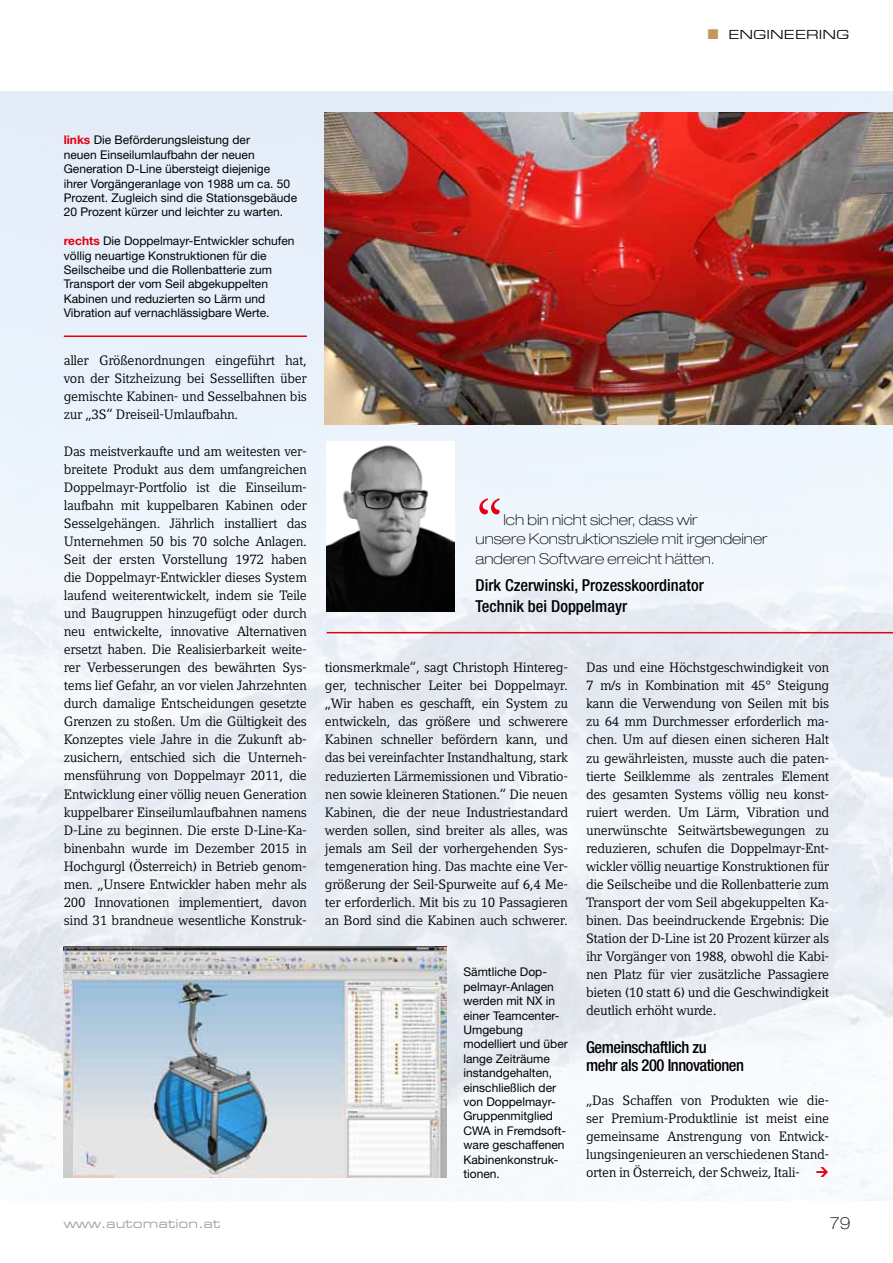
<style>
.page{position:relative;width:893px;height:1263px;background:#fff}
.page>*{position:absolute;margin:0;border:0;box-sizing:border-box;transform-origin:0 0}
.t1{font:69px "Adobe Garamond Pro";color:#e3000f}
.t2{font:500 condensed 16.5px/21px "Helvetica Neue";color:#000}
.t3{font:500 condensed 16.5px/18px "Helvetica Neue";letter-spacing:-.025em;color:#000}
.t4{font:100 expanded 16.5px "Helvetica Neue";color:#000}
.t5{font:100 expanded 15px/19.5px "Helvetica Neue";color:#000}
.t6{font:13.5px/18px "Compatil Letter LT Pro";letter-spacing:-.025em;color:#000;text-align:justify}
.t7{font:13.5px "Eurostile Extended Roman DTC";color:#9c9d9d}
.t8{font:13.5px "Eurostile Extended Roman DTC";color:#000}
.t9{font:12px/14.4px "Helvetica Neue";color:#000}
.s1{font-weight:700;color:#e3000f}
</style>
<div class="page">
<img style="left:0;top:91px;width:893px;height:1109px">
<img style="left:325px;top:113px;width:568px;height:311px">
<img style="left:63px;top:946px;width:383px;height:232px">
<img style="left:327px;top:441px;width:127px;height:170px">
<hr style="left:327px;top:632px;width:566px;height:1px;background:#e3000f">
<hr style="left:64px;top:335px;width:243px;height:2px;background:#e3000f">
<svg style="left:816px;top:1167px;width:12px;height:10px"></svg>
<p class="t8" style="left:728px;top:28px;width:122px">Engineering</p>
<p class="t9" style="left:64px;top:133px;width:235px"><span class="s1">links</span> Die Beförderungsleistung der<br>neuen Einseilumlaufbahn der neuen Generation D-Line übersteigt diejenige<br>ihrer Vorgängeranlage von 1988 um ca. 50<br>Prozent. Zugleich sind die Stationsgebäude 20 Prozent kürzer und leichter zu warten.</p>
<p class="t9" style="left:64px;top:234px;width:232px"><span class="s1">rechts</span> Die Doppelmayr-Entwickler schufen völlig neuartige Konstruktionen für die Seilscheibe und die Rollenbatterie zum Transport der vom Seil abgekuppelten Kabinen und reduzierten so Lärm und Vibration auf vernachlässigbare Werte.</p>
<p class="t6" style="left:64px;top:352px;width:245px">aller Größenordnungen eingeführt hat, von der Sitzheizung bei Sesselliften über gemischte Kabinen- und Sesselbahnen bis zur „3S“ Dreiseil-Umlaufbahn.</p>
<p class="t6" style="left:64px;top:442px;width:245px">Das meistverkaufte und am weitesten ver&shy;breitete Produkt aus dem umfangreichen Doppelmayr-Portfolio ist die Einseilum&shy;laufbahn mit kuppelbaren Kabinen oder Sesselgehängen. Jährlich installiert das Unternehmen 50 bis 70 solche Anlagen.<br>Seit der ersten Vorstellung 1972 haben die Doppelmayr-Entwickler dieses System laufend weiterentwickelt, indem sie Teile und Baugruppen hinzugefügt oder durch neu entwickelte, innovative Alternativen ersetzt haben. Die Realisierbarkeit weite&shy;rer Verbesserungen des bewährten Sys&shy;tems lief Gefahr, an vor vielen Jahrzehnten durch damalige Entscheidungen gesetzte Grenzen zu stoßen. Um die Gültigkeit des Konzeptes viele Jahre in die Zukunft ab&shy;zusichern, entschied sich die Unterneh&shy;mensführung von Doppelmayr 2011, die Entwicklung einer völlig neuen Generation kuppelbarer Einseilumlaufbahnen namens D-Line zu beginnen. Die erste D-Line-Ka&shy;binenbahn wurde im Dezember 2015 in Hochgurgl (Österreich) in Betrieb genom&shy;men. „Unsere Entwickler haben mehr als 200 Innovationen implementiert, davon sind 31 brandneue wesentliche Konstruk-</p>
<h1 class="t1" style="left:476px;top:484px;width:29px">“</h1>
<p class="t5" style="left:476px;top:509px;width:293px;text-indent:28px">Ich bin nicht sicher, dass wir<br>unsere Konstruktionsziele mit irgendeiner anderen Software erreicht hätten.</p>
<p class="t2" style="left:476px;top:574px;width:230px">Dirk Czerwinski, Prozesskoordinator<br>Technik bei Doppelmayr</p>
<p class="t6" style="left:325px;top:659px;width:245px">tionsmerkmale“, sagt Christoph Hintereg&shy;ger, technischer Leiter bei Doppelmayr. „Wir haben es geschafft, ein System zu entwickeln, das größere und schwerere Kabinen schneller befördern kann, und das bei vereinfachter Instandhaltung, stark reduzierten Lärmemissionen und Vibratio&shy;nen sowie kleineren Stationen.“ Die neuen Kabinen, die der neue Industriestandard werden sollen, sind breiter als alles, was jemals am Seil der vorhergehenden Sys&shy;temgeneration hing. Das machte eine Ver&shy;größerung der Seil-Spurweite auf 6,4 Me&shy;ter erforderlich. Mit bis zu 10 Passagieren an Bord sind die Kabinen auch schwerer.</p>
<p class="t6" style="left:586px;top:659px;width:245px">Das und eine Höchstgeschwindigkeit von 7 m/s in Kombination mit 45° Steigung kann die Verwendung von Seilen mit bis zu 64 mm Durchmesser erforderlich ma&shy;chen. Um auf diesen einen sicheren Halt zu gewährleisten, musste auch die paten&shy;tierte Seilklemme als zentrales Element des gesamten Systems völlig neu konst&shy;ruiert werden. Um Lärm, Vibration und unerwünschte Seitwärtsbewegungen zu reduzieren, schufen die Doppelmayr-Ent&shy;wickler völlig neuartige Konstruktionen für die Seilscheibe und die Rollenbatterie zum Transport der vom Seil abgekuppelten Ka&shy;binen. Das beeindruckende Ergebnis: Die Station der D-Line ist 20 Prozent kürzer als ihr Vorgänger von 1988, obwohl die Kabi&shy;nen Platz für vier zusätzliche Passagiere bieten (10 statt 6) und die Geschwindigkeit deutlich erhöht wurde.</p>
<p class="t3" style="left:586px;top:1037px;width:160px">Gemeinschaftlich zu<br>mehr als 200 Innovationen</p>
<p class="t6" style="left:586px;top:1092px;width:245px">„Das Schaffen von Produkten wie die&shy;ser Premium-Produktlinie ist meist eine gemeinsame Anstrengung von Entwick&shy;lungsingenieuren an verschiedenen Stand&shy;orten in Österreich, der Schweiz, Itali-</p>
<p class="t9" style="left:463px;top:965px;width:106px">Sämtliche Dop&shy;pelmayr-Anlagen werden mit NX in einer Teamcenter-<br>Umgebung modelliert und über lange Zeiträume instandgehalten, einschließlich der von Doppelmayr-<br>Gruppenmitglied<br>CWA in Fremdsoft&shy;ware geschaffenen<br>Kabinenkonstruk&shy;tionen.</p>
<p class="t7" style="left:64px;top:1216px;width:158px">www.automation.at</p>
<p class="t4" style="left:830px;top:1213px;width:22px">79</p>
</div>
